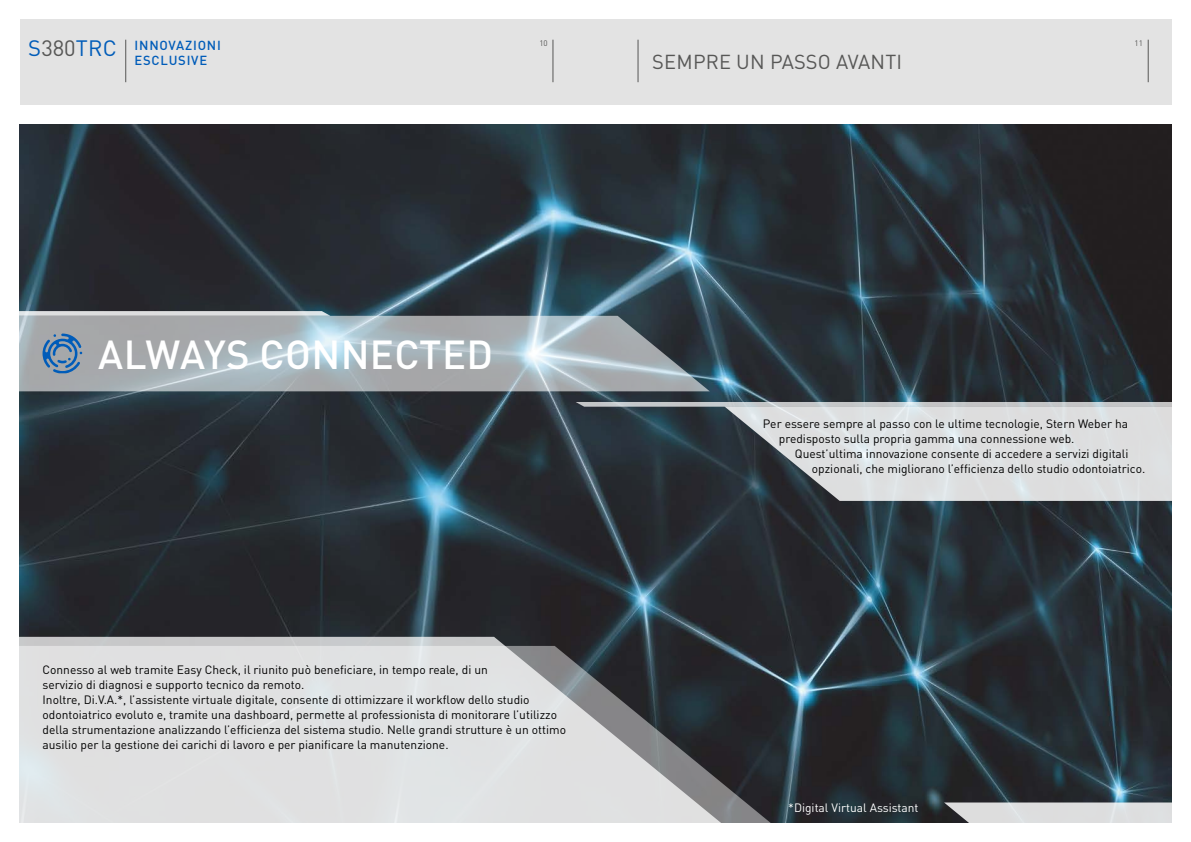
<style>
.page{position:relative;width:1191px;height:842px;background:#fff}
.page>*{position:absolute;margin:0;border:0;box-sizing:border-box;transform-origin:0 0}
._01_titolo{font:500 40px "DIN Pro";letter-spacing:.01em;color:#fff}
.t1{font:22px "DIN Pro";letter-spacing:.005em;color:#005cb9}
._01_titolo-2{font:20px "DIN Pro";letter-spacing:.01em;color:#575756}
.t2{font:500 13px "DIN Pro";letter-spacing:.06em;color:#005cb9}
.t3{font:12px/15px "DIN Pro";color:#000}
.t4{font:12px "DIN Pro";color:#fff}
.t5{font:8px "DIN Pro";color:#575756}
.s1{color:#575756}
</style>
<div class="page">
<div style="left:20px;top:20px;width:1151px;height:85px;background:#e3e3e3"></div>
<hr style="left:125px;top:40px;width:1px;height:42px;background:#575756">
<hr style="left:553px;top:40px;width:1px;height:42px;background:#575756">
<hr style="left:1148px;top:40px;width:1px;height:42px;background:#575756">
<hr style="left:638px;top:40px;width:1px;height:42px;background:#575756">
<img style="left:20px;top:125px;width:1151px;height:697px">
<svg style="left:19px;top:316px;width:691px;height:75px;fill:#a6abaf"></svg>
<svg style="left:724px;top:646px;width:61px;height:177px;fill:#25262a"></svg>
<svg style="left:19px;top:637px;width:705px;height:186px;fill:#e0e0e1"></svg>
<svg style="left:944px;top:802px;width:228px;height:21px"></svg>
<svg style="left:724px;top:407px;width:448px;height:94px;fill:#dddedf"></svg>
<svg style="left:575px;top:402px;width:597px;height:5px"></svg>
<svg style="left:19px;top:311px;width:311px;height:5px"></svg>
<svg style="left:43px;top:334px;width:39px;height:39px"></svg>
<h2 class="t1" style="left:28px;top:33px;width:90px">S<span class="s1">380</span>TRC</h2>
<p class="t5" style="left:539px;top:37px;width:10px">10</p>
<p class="t5" style="left:1134px;top:37px;width:10px">11</p>
<p class="_01_titolo-2" style="left:652px;top:48px;width:251px">SEMPRE UN PASSO AVANTI</p>
<p class="t2" style="left:135px;top:36px;width:88px">INNOVAZIONI</p>
<p class="t2" style="left:135px;top:52px;width:74px">ESCLUSIVE</p>
<p class="_01_titolo" style="left:98px;top:327px;width:396px">ALWAYS CONNECTED</p>
<p class="t3" style="left:43px;top:661px;width:525px">Connesso al web tramite Easy Check, il riunito può beneficiare, in tempo reale, di un<br>servizio di diagnosi e supporto tecnico da remoto.<br>Inoltre, Di.V.A.*, l’assistente virtuale digitale, consente di ottimizzare il workflow dello studio odontoiatrico evoluto e, tramite una dashboard, permette al professionista di monitorare l’utilizzo della strumentazione analizzando l’efficienza del sistema studio. Nelle grandi strutture è un ottimo ausilio per la gestione dei carichi di lavoro e per pianificare la manutenzione.</p>
<p class="t3" style="left:763px;top:416px;width:367px">Per essere sempre al passo con le ultime tecnologie, Stern Weber ha</p>
<p class="t3" style="left:779px;top:431px;width:297px">predisposto sulla propria gamma una connessione web.</p>
<p class="t3" style="left:795px;top:446px;width:335px">Quest’ultima innovazione consente di accedere a servizi digitali</p>
<p class="t3" style="left:812px;top:461px;width:335px">opzionali, che migliorano l’efficienza dello studio odontoiatrico.</p>
<p class="t4" style="left:788px;top:799px;width:132px">*Digital Virtual Assistant</p>
</div>
